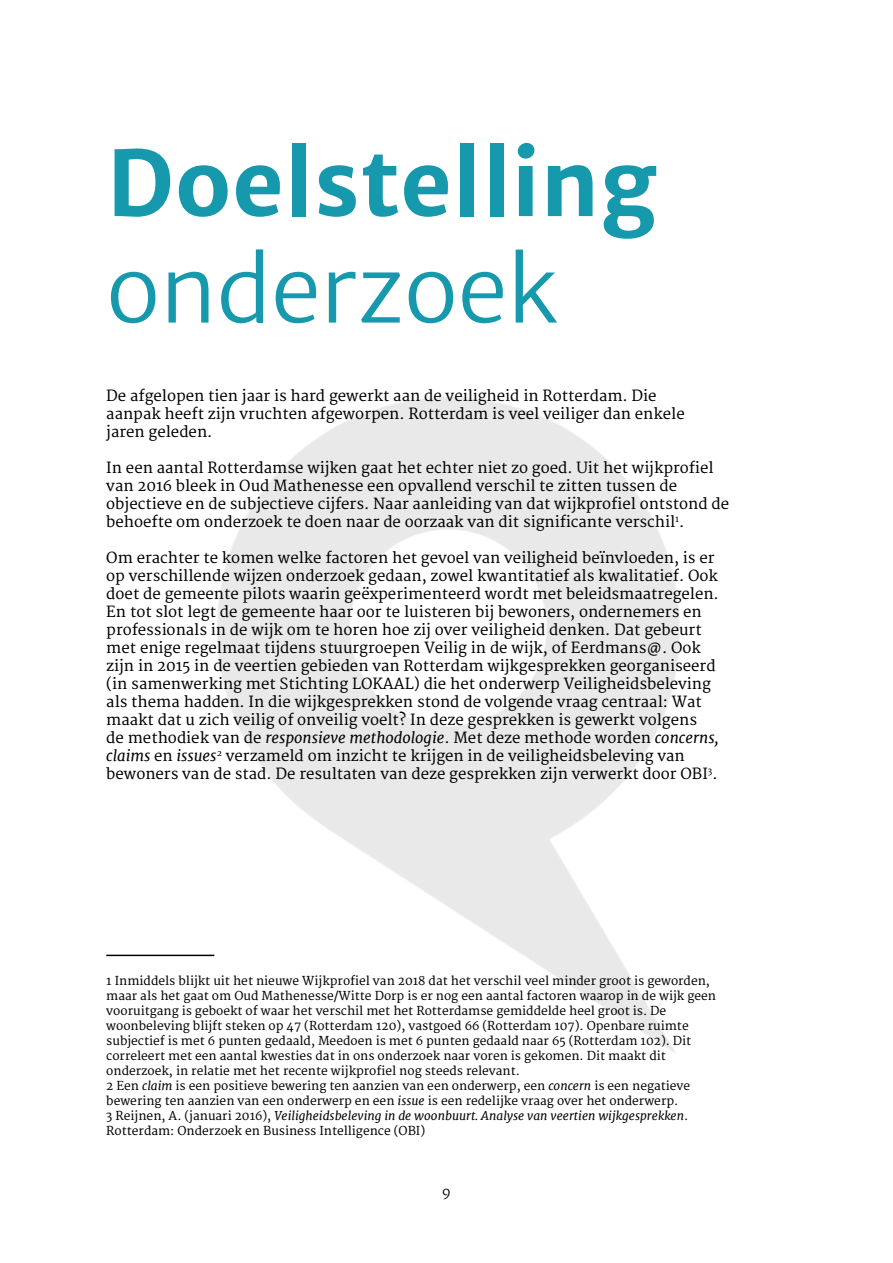
<style>
.page{position:relative;width:893px;height:1263px;background:#fff}
.page>*{position:absolute;margin:0;border:0;box-sizing:border-box;transform-origin:0 0}
.t1{font:700 90px "Merriweather Sans";color:#1699ac}
.t2{font:90px "Merriweather Sans";color:#1699ac}
.t3{font:15px/18px "Merriweather";color:#000}
.t4{font:13.5px "Merriweather Sans";color:#000}
.t5{font:12px/15px "Merriweather";color:#000}
.s1{font-style:italic}
</style>
<div class="page">
<hr style="left:106px;top:955px;width:108px;height:1px;background:#000">
<h1 class="t1" style="left:106px;top:128px;width:552px">Doelstelling</h1>
<h1 class="t2" style="left:106px;top:235px;width:454px">onderzoek</h1>
<p class="t3" style="left:106px;top:387px;width:580px">De afgelopen tien jaar is hard gewerkt aan de veiligheid in Rotterdam. Die aanpak heeft zijn vruchten afgeworpen. Rotterdam is veel veiliger dan enkele jaren geleden.</p>
<p class="t3" style="left:106px;top:459px;width:624px">In een aantal Rotterdamse wijken gaat het echter niet zo goed. Uit het wijkprofiel van 2016 bleek in Oud Mathenesse een opvallend verschil te zitten tussen de objectieve en de subjectieve cijfers. Naar aanleiding van dat wijkprofiel ontstond de behoefte om onderzoek te doen naar de oorzaak van dit significante verschil<sup>1</sup>.</p>
<p class="t3" style="left:106px;top:549px;width:614px">Om erachter te komen welke factoren het gevoel van veiligheid beïnvloeden, is er op verschillende wijzen onderzoek gedaan, zowel kwantitatief als kwalitatief. Ook doet de gemeente pilots waarin geëxperimenteerd wordt met beleidsmaatregelen.<br>En tot slot legt de gemeente haar oor te luisteren bij bewoners, ondernemers en professionals in de wijk om te horen hoe zij over veiligheid denken. Dat gebeurt met enige regelmaat tijdens stuurgroepen Veilig in de wijk, of Eerdmans@. Ook zijn in 2015 in de veertien gebieden van Rotterdam wijkgesprekken georganiseerd (in samenwerking met Stichting LOKAAL) die het onderwerp Veiligheidsbeleving als thema hadden. In die wijkgesprekken stond de volgende vraag centraal: Wat maakt dat u zich veilig of onveilig voelt? In deze gesprekken is gewerkt volgens<br>de methodiek van de <span class="s1">responsieve methodologie</span>. Met deze methode worden <span class="s1">concerns, claims</span> en <span class="s1">issues</span><sup>2</sup> verzameld om inzicht te krijgen in de veiligheidsbeleving van bewoners van de stad. De resultaten van deze gesprekken zijn verwerkt door OBI<sup>3</sup>.</p>
<p class="t5" style="left:106px;top:974px;width:611px">1 Inmiddels blijkt uit het nieuwe Wijkprofiel van 2018 dat het verschil veel minder groot is geworden, maar als het gaat om Oud Mathenesse/Witte Dorp is er nog een aantal factoren waarop in de wijk geen vooruitgang is geboekt of waar het verschil met het Rotterdamse gemiddelde heel groot is. De woonbeleving blijft steken op 47 (Rotterdam 120), vastgoed 66 (Rotterdam 107). Openbare ruimte subjectief is met 6 punten gedaald, Meedoen is met 6 punten gedaald naar 65 (Rotterdam 102). Dit correleert met een aantal kwesties dat in ons onderzoek naar voren is gekomen. Dit maakt dit onderzoek, in relatie met het recente wijkprofiel nog steeds relevant.<br>2 Een <span class="s1">claim</span> is een positieve bewering ten aanzien van een onderwerp, een <span class="s1">concern</span> is een negatieve bewering ten aanzien van een onderwerp en een <span class="s1">issue</span> is een redelijke vraag over het onderwerp.<br>3 Reijnen, A. (januari 2016), <span class="s1">Veiligheidsbeleving in de woonbuurt. Analyse van veertien wijkgesprekken</span>.<br>Rotterdam: Onderzoek en Business Intelligence (OBI)</p>
<p class="t4" style="left:442px;top:1184px;width:11px">9</p>
</div>
